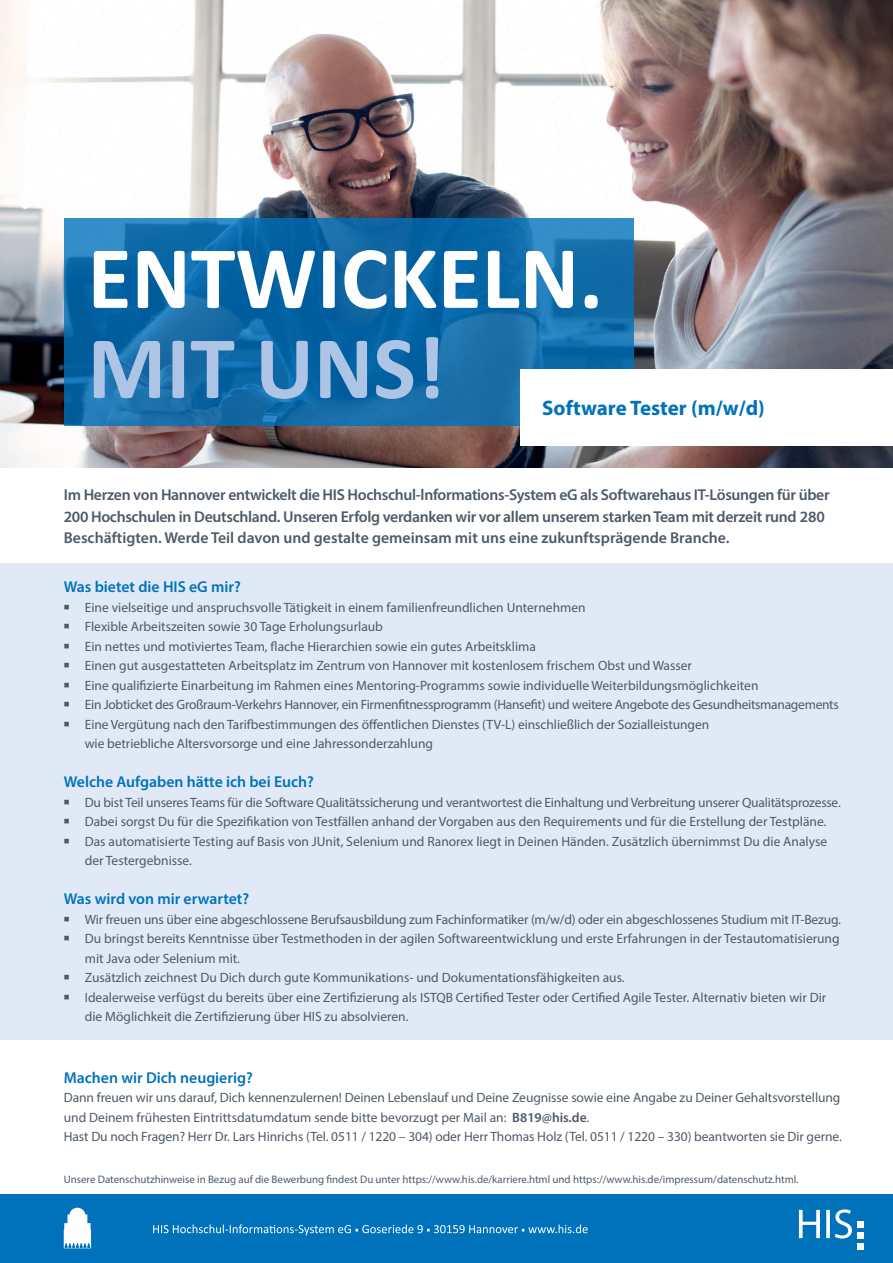
<style>
.page{position:relative;width:893px;height:1263px;background:#fff}
.page>*{position:absolute;margin:0;border:0;box-sizing:border-box;transform-origin:0 0}
.t1{font:700 90px "Calibri";color:#fff}
.t2{font:700 90px "Calibri";color:#adc4e5}
.t3{font:700 21px "Myriad Pro";color:#0072bc}
.t4{font:600 15.75px/21.8px "Myriad Pro";letter-spacing:-.02em;color:#4e5a68}
.t5{font:600 15.75px "Myriad Pro";color:#0072bc}
.t6{font:13.5px/19.5px "Myriad Pro";color:#4e5a68}
.t7{font:13.5px "Myriad Pro";letter-spacing:-.02em;color:#4e5a68}
.t8{font:10.8px "Myriad Pro";color:#4e5a68}
.s1{font-weight:600}
</style>
<div class="page">
<img style="left:0;top:0;width:893px;height:468px">
<svg style="left:64px;top:218px;width:570px;height:207px;background:#0f6aa8"></svg>
<div style="left:0;top:563px;width:893px;height:477px;background:#e1e9f6"></div>
<div style="left:0;top:1195px;width:893px;height:68px;background:#0072bc"></div>
<svg style="left:153px;top:1224px;width:435px;height:11px"></svg>
<svg style="left:64px;top:1208px;width:27px;height:40px"></svg>
<svg style="left:799px;top:1209px;width:64px;height:40px"></svg>
<div style="left:521px;top:369px;width:372px;height:77px;background:#fff"></div>
<h1 class="t1" style="left:88px;top:220px;width:517px">ENTWICKELN.</h1>
<h1 class="t2" style="left:88px;top:310px;width:359px">MIT UNS!</h1>
<h2 class="t3" style="left:542px;top:394px;width:224px">Software Tester (m/w/d)</h2>
<p class="t4" style="left:64px;top:483px;width:767px">Im Herzen von Hannover entwickelt die HIS Hochschul-lnformations-System eG als Softwarehaus IT-Lösungen für über<br>200 Hochschulen in Deutschland. Unseren Erfolg verdanken wir vor allem unserem starken Team mit derzeit rund 280<br>Beschäftigten. Werde Teil davon und gestalte gemeinsam mit uns eine zukunftsprägende Branche.</p>
<p class="t5" style="left:64px;top:577px;width:178px">Was bietet die HIS eG mir?</p>
<p class="t6" style="left:64px;top:597px;width:523px">■ Eine vielseitige und anspruchsvolle Tätigkeit in einem familienfreundlichen Unternehmen</p>
<p class="t6" style="left:64px;top:617px;width:321px">■ Flexible Arbeitszeiten sowie 30 Tage Erholungsurlaub</p>
<p class="t6" style="left:64px;top:636px;width:474px">■ Ein nettes und motiviertes Team, flache Hierarchien sowie ein gutes Arbeitsklima</p>
<p class="t6" style="left:64px;top:656px;width:630px">■ Einen gut ausgestatteten Arbeitsplatz im Zentrum von Hannover mit kostenlosem frischem Obst und Wasser</p>
<p class="t6" style="left:64px;top:675px;width:696px">■ Eine qualifizierte Einarbeitung im Rahmen eines Mentoring-Programms sowie individuelle Weiterbildungsmöglichkeiten</p>
<p class="t7" style="left:64px;top:696px;width:776px">■ Ein Jobticket des Großraum-Verkehrs Hannover, ein Firmenfitnessprogramm (Hansefit) und weitere Angebote des Gesundheitsmanagements</p>
<p class="t6" style="left:85px;top:714px;width:626px;text-indent:-21px">■ Eine Vergütung nach den Tarifbestimmungen des öffentlichen Dienstes (TV-L) einschließlich der Sozialleistungen wie betriebliche Altersvorsorge und eine Jahressonderzahlung</p>
<p class="t5" style="left:64px;top:772px;width:252px">Welche Aufgaben hätte ich bei Euch?</p>
<p class="t6" style="left:64px;top:792px;width:778px">■ Du bist Teil unseres Teams für die Software Qualitätssicherung und verantwortest die Einhaltung und Verbreitung unserer Qualitätsprozesse.</p>
<p class="t6" style="left:64px;top:812px;width:764px">■ Dabei sorgst Du für die Spezifikation von Testfällen anhand der Vorgaben aus den Requirements und für die Erstellung der Testpläne.</p>
<p class="t6" style="left:85px;top:831px;width:744px;text-indent:-21px">■ Das automatisierte Testing auf Basis von JUnit, Selenium und Ranorex liegt in Deinen Händen. Zusätzlich übernimmst Du die Analyse der Testergebnisse.</p>
<p class="t5" style="left:64px;top:889px;width:187px">Was wird von mir erwartet?</p>
<p class="t6" style="left:64px;top:909px;width:779px">■ Wir freuen uns über eine abgeschlossene Berufsausbildung zum Fachinformatiker (m/w/d) oder ein abgeschlossenes Studium mit IT-Bezug.</p>
<p class="t6" style="left:85px;top:929px;width:756px;text-indent:-21px">■ Du bringst bereits Kenntnisse über Testmethoden in der agilen Softwareentwicklung und erste Erfahrungen in der Testautomatisierung mit Java oder Selenium mit.</p>
<p class="t6" style="left:64px;top:968px;width:562px">■ Zusätzlich zeichnest Du Dich durch gute Kommunikations- und Dokumentationsfähigkeiten aus.</p>
<p class="t6" style="left:85px;top:987px;width:743px;text-indent:-21px">■ Idealerweise verfügst du bereits über eine Zertifizierung als ISTQB Certified Tester oder Certified Agile Tester. Alternativ bieten wir Dir die Möglichkeit die Zertifizierung über HIS zu absolvieren.</p>
<p class="t5" style="left:64px;top:1067px;width:191px">Machen wir Dich neugierig?</p>
<p class="t6" style="left:64px;top:1088px;width:780px">Dann freuen wir uns darauf, Dich kennenzulernen! Deinen Lebenslauf und Deine Zeugnisse sowie eine Angabe zu Deiner Gehaltsvorstellung und Deinem frühesten Eintrittsdatumdatum sende bitte bevorzugt per Mail an: <span class="s1">B819@his.de</span>.<br>Hast Du noch Fragen? Herr Dr. Lars Hinrichs (Tel. 0511 / 1220 – 304) oder Herr Thomas Holz (Tel. 0511 / 1220 – 330) beantworten sie Dir gerne.</p>
<p class="t8" style="left:64px;top:1172px;width:736px">Unsere Datenschutzhinweise in Bezug auf die Bewerbung findest Du unter https://www.his.de/karriere.html und https://www.his.de/impressum/datenschutz.html.</p>
</div>
